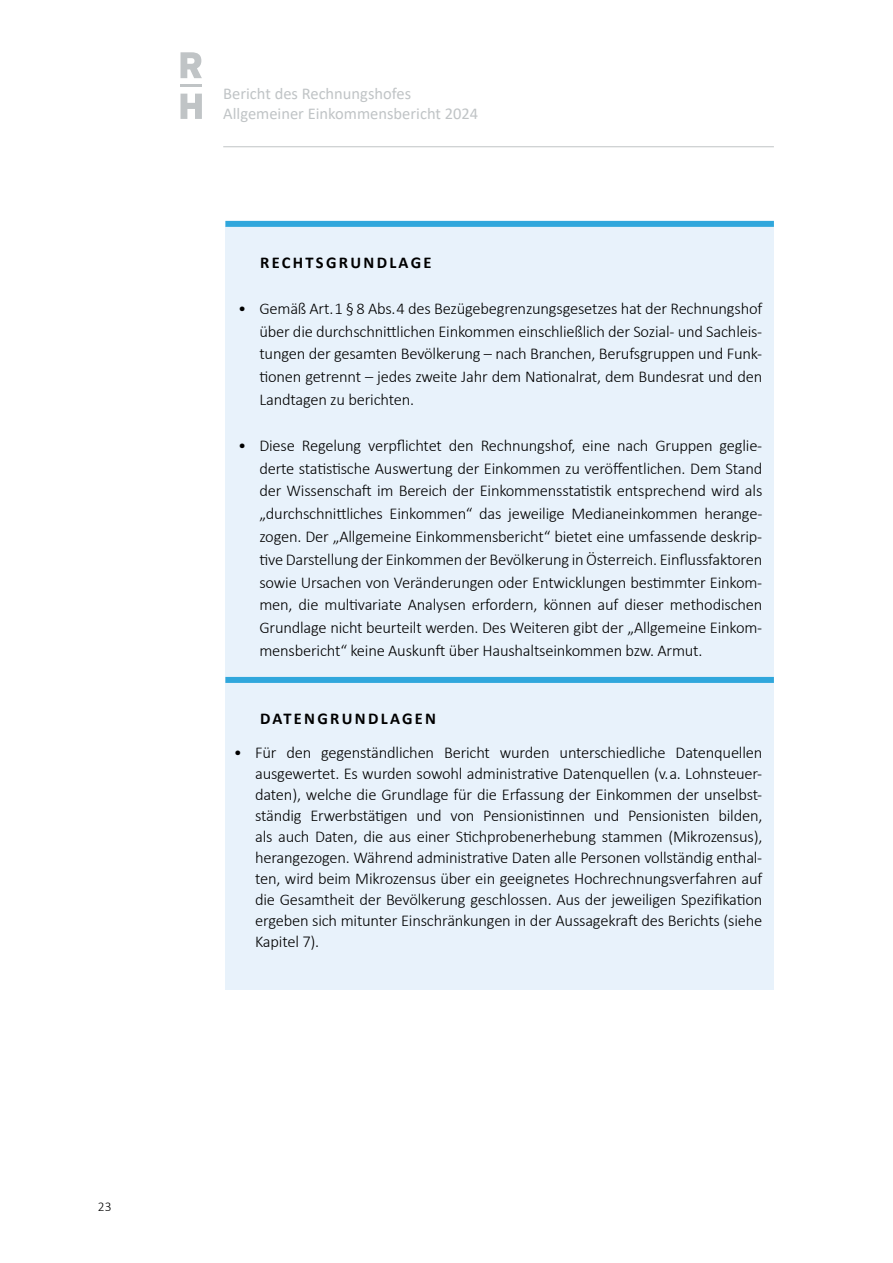
<style>
.page{position:relative;width:893px;height:1263px;background:#fff}
.page>*{position:absolute;margin:0;border:0;box-sizing:border-box;transform-origin:0 0}
.t1{font:300 16.5px/22.8px "Calibri";letter-spacing:-.01em;color:#000;text-align:justify}
.t2{font:16.5px/19.5px "Calibri";color:#c0c4c6}
.Kurzfassung_Empfehlungsbox_Empfehlungsbo{font:700 16.5px "Calibri";letter-spacing:.14em;color:#000}
.t3{font:300 13.5px "Calibri";color:#000}
</style>
<div class="page">
<svg style="left:181px;top:94px;width:21px;height:25px"></svg>
<svg style="left:181px;top:52px;width:21px;height:26px"></svg>
<hr style="left:180px;top:85px;width:22px;height:2px;background:#c0c4c6">
<hr style="left:223px;top:146px;width:551px;height:1px;background:#c0c4c6">
<div style="left:225px;top:227px;width:549px;height:45px;background:#e8f2fb"></div>
<div style="left:225px;top:221px;width:549px;height:6px;background:#30a7dc"></div>
<div style="left:225px;top:272px;width:549px;height:175px;background:#e8f2fb"></div>
<div style="left:225px;top:409px;width:549px;height:289px;background:#e8f2fb"></div>
<div style="left:225px;top:683px;width:549px;height:45px;background:#e8f2fb"></div>
<div style="left:225px;top:677px;width:549px;height:6px;background:#30a7dc"></div>
<div style="left:225px;top:716px;width:549px;height:273px;background:#e8f2fb"></div>
<p class="t3" style="left:98px;top:1198px;width:15px">23</p>
<p class="t2" style="left:223px;top:84px;width:256px">Bericht des Rechnungshofes<br>Allgemeiner Einkommensbericht 2024</p>
<h1 class="Kurzfassung_Empfehlungsbox_Empfehlungsbo" style="left:260px;top:251px;width:173px">RECHTSGRUNDLAGE</h1>
<p class="t1" style="left:259px;top:297px;width:504px;text-indent:-21px">• Gemäß Art. 1 § 8 Abs. 4 des Bezügebegrenzungsgesetzes hat der Rechnungshof über die durchschnittlichen Einkommen einschließlich der Sozial- und Sachleis&shy;tungen der gesamten Bevölkerung – nach Branchen, Berufsgruppen und Funk&shy;tionen getrennt – jedes zweite Jahr dem Nationalrat, dem Bundesrat und den Landtagen zu berichten.</p>
<p class="t1" style="left:259px;top:434px;width:505px;text-indent:-21px">• Diese Regelung verpflichtet den Rechnungshof, eine nach Gruppen geglie&shy;derte statistische Auswertung der Einkommen zu veröffentlichen. Dem Stand der Wissenschaft im Bereich der Einkommensstatistik entsprechend wird als „durchschnittliches Einkommen“ das jeweilige Medianeinkommen herange&shy;zogen. Der „Allgemeine Einkommensbericht“ bietet eine umfassende deskrip&shy;tive Darstellung der Einkommen der Bevölkerung in Österreich. Einflussfaktoren sowie Ursachen von Veränderungen oder Entwicklungen bestimmter Einkom&shy;men, die multivariate Analysen erfordern, können auf dieser methodischen Grundlage nicht beurteilt werden. Des Weiteren gibt der „Allgemeine Einkom&shy;mensbericht“ keine Auskunft über Haushaltseinkommen bzw. Armut.</p>
<h1 class="Kurzfassung_Empfehlungsbox_Empfehlungsbo" style="left:260px;top:707px;width:177px">DATENGRUNDLAGEN</h1>
<p class="t1" style="left:255px;top:742px;width:509px;line-height:21px;text-indent:-21px">• Für den gegenständlichen Bericht wurden unterschiedliche Datenquellen ausgewertet. Es wurden sowohl administrative Datenquellen (v. a. Lohnsteuer&shy;daten), welche die Grundlage für die Erfassung der Einkommen der unselbst&shy;ständig Erwerbstätigen und von Pensionistinnen und Pensionisten bilden, als auch Daten, die aus einer Stichprobenerhebung stammen (Mikrozensus), herangezogen. Während administrative Daten alle Personen vollständig enthal&shy;ten, wird beim Mikrozensus über ein geeignetes Hochrechnungsverfahren auf die Gesamtheit der Bevölkerung geschlossen. Aus der jeweiligen Spezifikation ergeben sich mitunter Einschränkungen in der Aussagekraft des Berichts (siehe Kapitel 7).</p>
</div>
